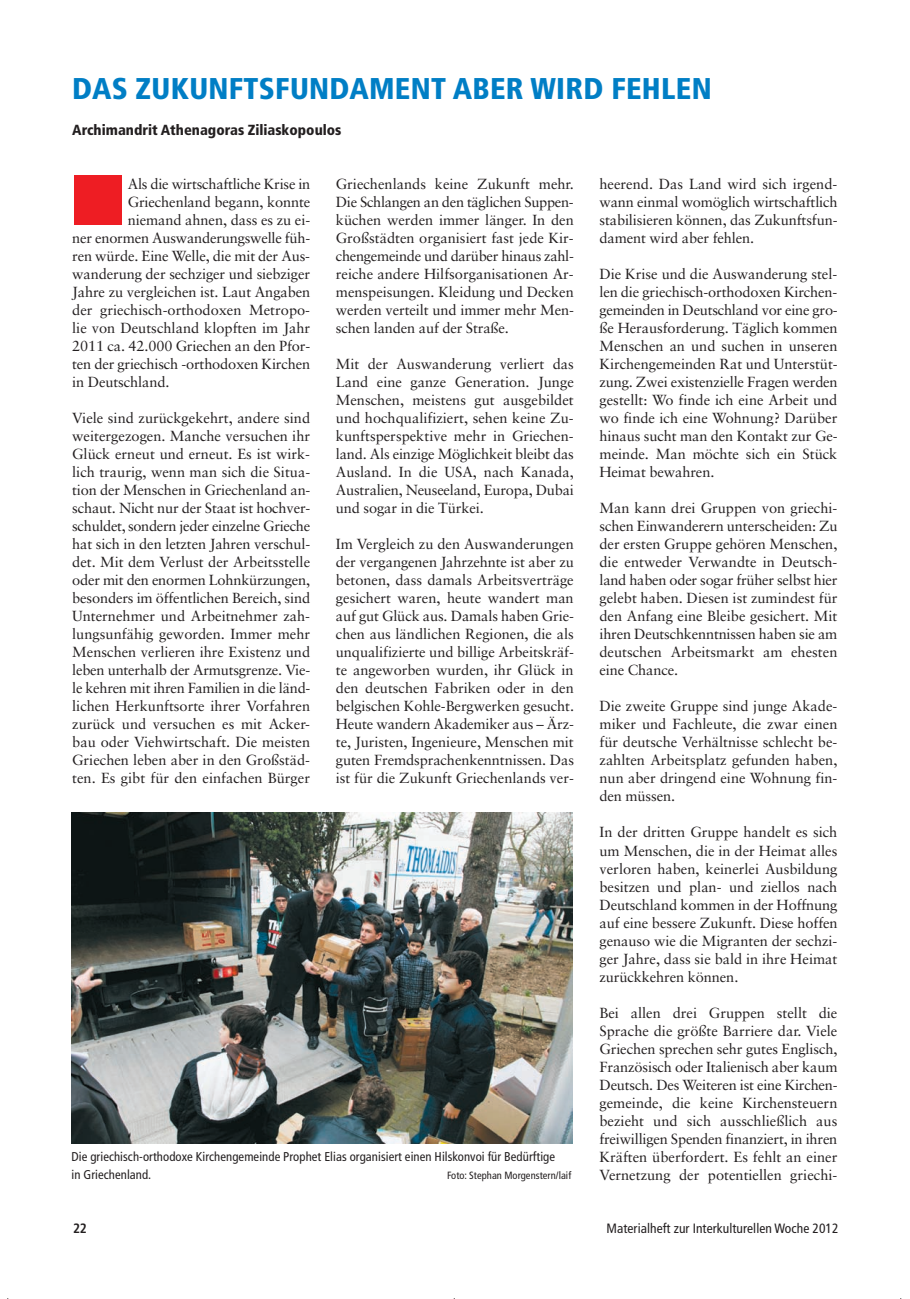
<style>
.page{position:relative;width:910px;height:1299px;background:#fff}
.page>*{position:absolute;margin:0;border:0;box-sizing:border-box;transform-origin:0 0}
.t1{font:71.7px "Zapf Dingbats";color:#ee1d23;scale:.95 1}
.t2{font:900 condensed 30px "Frutiger";letter-spacing:.01em;color:#007ec5}
.t3{font:14.7px/18px "Sabon";letter-spacing:-.005em;color:#231f20;text-align:justify}
.t4{font:900 condensed 14.7px "Frutiger";color:#231f20}
.t5{font:condensed 13.5px "Frutiger";letter-spacing:.005em;color:#231f20}
.t6{font:700 condensed 13.5px "Frutiger";color:#231f20}
.t7{font:condensed 12.75px/18px "Frutiger";letter-spacing:.005em;color:#231f20}
.t8{font:condensed 10.5px "Frutiger";letter-spacing:.005em;color:#231f20}
</style>
<div class="page">
<img style="left:7px;top:812px;width:895px;height:487px">
<h2 class="t2" style="left:72px;top:76px;width:641px">DAS ZUKUNFTSFUNDAMENT ABER WIRD FEHLEN</h2>
<p class="t4" style="left:72px;top:124px;width:271px">Archimandrit Athenagoras Ziliaskopoulos</p>
<h1 class="t1" style="left:72px;top:166px;width:56px">■</h1>
<p class="t3" style="left:128px;top:176px;width:184px">Als die wirtschaftliche Krise in</p>
<p class="t3" style="left:128px;top:194px;width:184px">Griechenland begann, konnte</p>
<p class="t3" style="left:128px;top:212px;width:184px">niemand ahnen, dass es zu ei-</p>
<p class="t3" style="left:72px;top:230px;width:240px">ner enormen Auswanderungswelle füh-</p>
<p class="t3" style="left:72px;top:248px;width:239px">ren würde. Eine Welle, die mit der Aus-</p>
<p class="t3" style="left:72px;top:266px;width:239px">wanderung der sechziger und siebziger</p>
<p class="t3" style="left:72px;top:284px;width:240px">Jahre zu vergleichen ist. Laut Angaben</p>
<p class="t3" style="left:72px;top:302px;width:239px">der griechisch-orthodoxen Metropo-</p>
<p class="t3" style="left:72px;top:320px;width:239px">lie von Deutschland klopften im Jahr</p>
<p class="t3" style="left:72px;top:338px;width:240px">2011 ca. 42.000 Griechen an den Pfor-</p>
<p class="t3" style="left:72px;top:356px;width:239px">ten der griechisch -orthodoxen Kirchen</p>
<p class="t3" style="left:72px;top:374px;width:99px">in Deutschland.</p>
<p class="t3" style="left:72px;top:410px;width:240px">Viele sind zurückgekehrt, andere sind weitergezogen. Manche versuchen ihr Glück erneut und erneut. Es ist wirk&shy;lich traurig, wenn man sich die Situa&shy;tion der Menschen in Griechenland an&shy;schaut. Nicht nur der Staat ist hochver&shy;schuldet, sondern jeder einzelne Grieche hat sich in den letzten Jahren verschul&shy;det. Mit dem Verlust der Arbeitsstelle oder mit den enormen Lohnkürzungen, besonders im öffentlichen Bereich, sind Unternehmer und Arbeitnehmer zah&shy;lungsunfähig geworden. Immer mehr Menschen verlieren ihre Existenz und leben unterhalb der Armutsgrenze. Vie&shy;le kehren mit ihren Familien in die länd&shy;lichen Herkunftsorte ihrer Vorfahren zurück und versuchen es mit Acker&shy;bau oder Viehwirtschaft. Die meisten Griechen leben aber in den Großstäd&shy;ten. Es gibt für den einfachen Bürger</p>
<p class="t3" style="left:336px;top:176px;width:240px">Griechenlands keine Zukunft mehr.<br>Die Schlangen an den täglichen Suppen&shy;küchen werden immer länger. In den Großstädten organisiert fast jede Kir&shy;chengemeinde und darüber hinaus zahl&shy;reiche andere Hilfsorganisationen Ar&shy;menspeisungen. Kleidung und Decken werden verteilt und immer mehr Men&shy;schen landen auf der Straße.</p>
<p class="t3" style="left:336px;top:356px;width:240px">Mit der Auswanderung verliert das Land eine ganze Generation. Junge Menschen, meistens gut ausgebildet und hochqualifiziert, sehen keine Zu&shy;kunftsperspektive mehr in Griechen&shy;land. Als einzige Möglichkeit bleibt das Ausland. In die USA, nach Kanada, Australien, Neuseeland, Europa, Dubai und sogar in die Türkei.</p>
<p class="t3" style="left:336px;top:536px;width:240px">Im Vergleich zu den Auswanderungen der vergangenen Jahrzehnte ist aber zu betonen, dass damals Arbeitsverträge gesichert waren, heute wandert man auf gut Glück aus. Damals haben Grie&shy;chen aus ländlichen Regionen, die als unqualifizierte und billige Arbeitskräf&shy;te angeworben wurden, ihr Glück in den deutschen Fabriken oder in den belgischen Kohle-Bergwerken gesucht.<br>Heute wandern Akademiker aus – Ärz&shy;te, Juristen, Ingenieure, Menschen mit guten Fremdsprachenkenntnissen. Das ist für die Zukunft Griechenlands ver-</p>
<p class="t7" style="left:72px;top:1148px;width:485px">Die griechisch-orthodoxe Kirchengemeinde Prophet Elias organisiert einen Hilskonvoi für Bedürftige in Griechenland.</p>
<p class="t8" style="left:447px;top:1171px;width:126px">Foto: Stephan Morgenstern/laif</p>
<p class="t3" style="left:599px;top:176px;width:240px">heerend. Das Land wird sich irgend&shy;wann einmal womöglich wirtschaftlich stabilisieren können, das Zukunftsfun&shy;dament wird aber fehlen.</p>
<p class="t3" style="left:599px;top:266px;width:240px">Die Krise und die Auswanderung stel&shy;len die griechisch-orthodoxen Kirchen&shy;gemeinden in Deutschland vor eine gro&shy;ße Herausforderung. Täglich kommen Menschen an und suchen in unseren Kirchengemeinden Rat und Unterstüt&shy;zung. Zwei existenzielle Fragen werden gestellt: Wo finde ich eine Arbeit und wo finde ich eine Wohnung? Darüber hinaus sucht man den Kontakt zur Ge&shy;meinde. Man möchte sich ein Stück Heimat bewahren.</p>
<p class="t3" style="left:599px;top:500px;width:240px">Man kann drei Gruppen von griechi&shy;schen Einwanderern unterscheiden: Zu der ersten Gruppe gehören Menschen, die entweder Verwandte in Deutsch&shy;land haben oder sogar früher selbst hier gelebt haben. Diesen ist zumindest für den Anfang eine Bleibe gesichert. Mit ihren Deutschkenntnissen haben sie am deutschen Arbeitsmarkt am ehesten eine Chance.</p>
<p class="t3" style="left:599px;top:698px;width:239px">Die zweite Gruppe sind junge Akade&shy;miker und Fachleute, die zwar einen für deutsche Verhältnisse schlecht be&shy;zahlten Arbeitsplatz gefunden haben, nun aber dringend eine Wohnung fin&shy;den müssen.</p>
<p class="t3" style="left:599px;top:824px;width:240px">In der dritten Gruppe handelt es sich um Menschen, die in der Heimat alles verloren haben, keinerlei Ausbildung besitzen und plan- und ziellos nach Deutschland kommen in der Hoffnung auf eine bessere Zukunft. Diese hoffen genauso wie die Migranten der sechzi&shy;ger Jahre, dass sie bald in ihre Heimat zurückkehren können.</p>
<p class="t3" style="left:599px;top:1004px;width:240px">Bei allen drei Gruppen stellt die Sprache die größte Barriere dar. Viele Griechen sprechen sehr gutes Englisch, Französisch oder Italienisch aber kaum Deutsch. Des Weiteren ist eine Kirchen&shy;gemeinde, die keine Kirchensteuern bezieht und sich ausschließlich aus freiwilligen Spenden finanziert, in ihren Kräften überfordert. Es fehlt an einer Vernetzung der potentiellen griechi-</p>
<p class="t6" style="left:73px;top:1223px;width:15px">22</p>
<p class="t5" style="left:607px;top:1223px;width:233px">Materialheft zur Interkulturellen Woche 2012</p>
</div>
